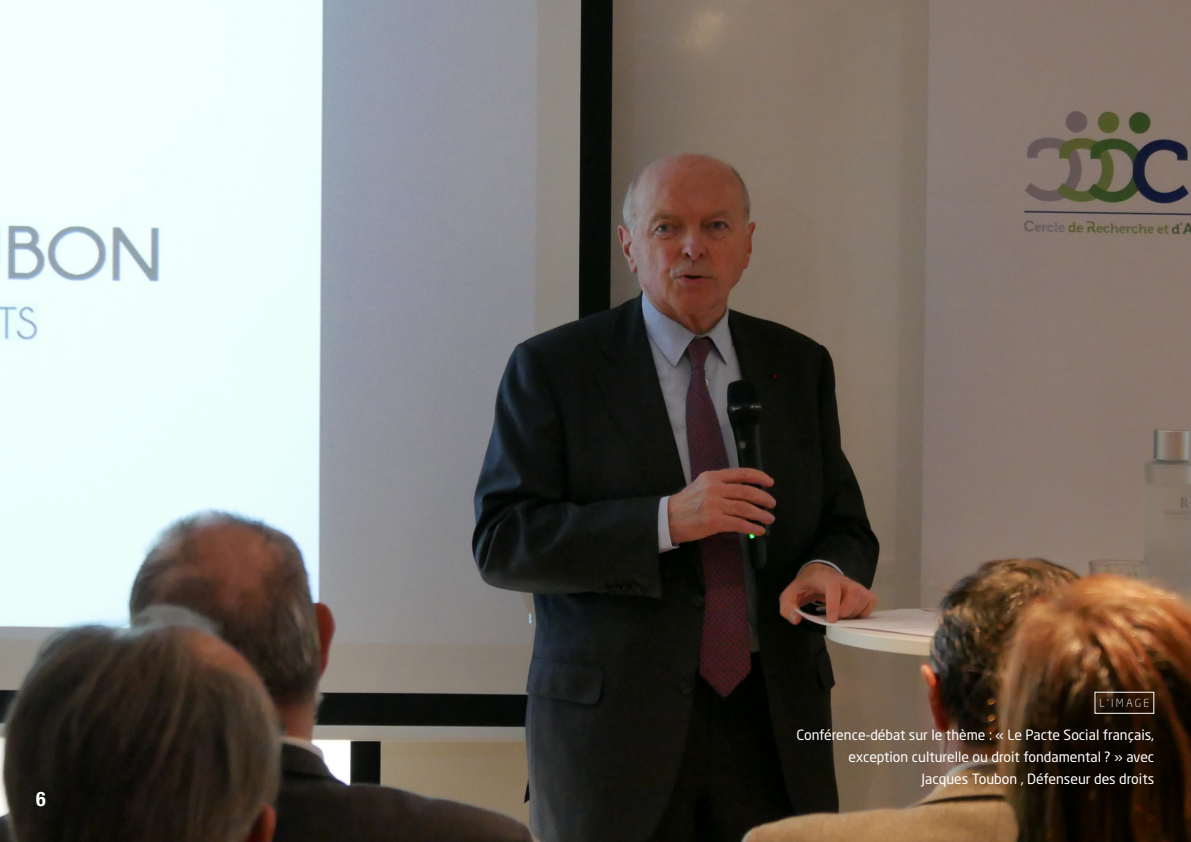
<style>
.page{position:relative;width:1191px;height:842px;background:#fff}
.page>*{position:absolute;margin:0;border:0;box-sizing:border-box;transform-origin:0 0}
.t1{font:700 condensed 20px "Helvetica Neue LT Std";color:#fff}
.t2{font:14px/22px "Neo Sans Std";color:#fff;text-align:right}
.t3{font:300 11px "Neo Sans Std";letter-spacing:.2em;color:#fff}
</style>
<div class="page">
<img style="left:0;top:0;width:1191px;height:842px">
<div style="left:1094px;top:692px;width:60px;height:22px;border:1px solid #fff"></div>
<h1 class="t1" style="left:36px;top:787px;width:11px">6</h1>
<p class="t3" style="left:1099px;top:696px;width:51px">L’IMAGE</p>
<p class="t2" style="left:796px;top:724px;width:359px">Conférence-débat sur le thème : « Le Pacte Social français, exception culturelle ou droit fondamental ? » avec<br>Jacques Toubon , Défenseur des droits</p>
</div>
